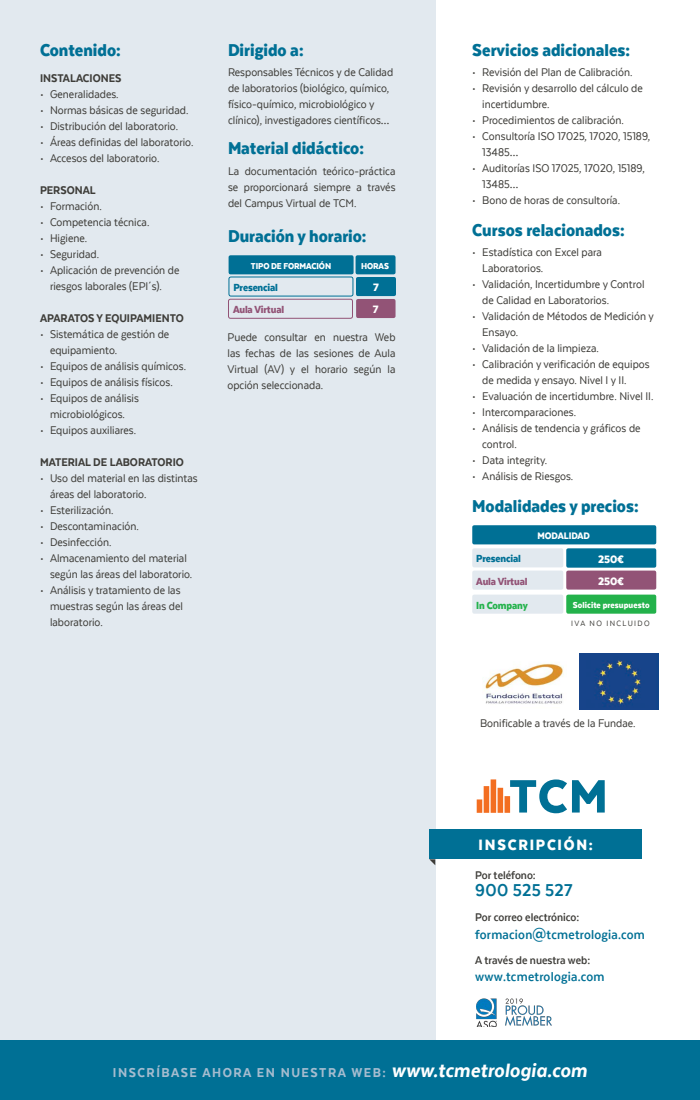
<style>
.page{position:relative;width:700px;height:1100px;background:#fff}
.page>*{position:absolute;margin:0;border:0;box-sizing:border-box;transform-origin:0 0}
.t1{font:900 20px "Texta Narrow";color:#007095}
.t2{font:700 20px "Texta Narrow";letter-spacing:.015em;color:#007095}
.t3{font:900 17.5px "Texta Narrow";letter-spacing:.1em;color:#fff}
.t4{font:800 15px "Texta Narrow";letter-spacing:.1em;color:#a5bccf}
.t5{font:700 15px "Texta Narrow";letter-spacing:.015em;color:#007095}
.t6{font:13px/16px "Texta Narrow";color:#3e3d39}
.t7{font:800 13px "Texta Narrow";color:#3e3d39}
.t8{font:700 13px "Texta Narrow";color:#3e3d39}
.t9{font:900 12.5px "Texta Narrow";letter-spacing:-.01em;color:#fff}
.t10{font:900 12px "Texta Narrow";letter-spacing:-.01em;color:#925376}
.t11{font:900 12px "Texta Narrow";letter-spacing:-.01em;color:#007095}
.t12{font:900 12px "Texta Narrow";letter-spacing:-.01em;color:#23b24b}
.t13{font:900 11px "Texta Narrow";letter-spacing:-.01em;color:#fff}
.t14{font:900 10px "Texta Narrow";color:#fff}
.t15{font:9px "Texta Narrow";letter-spacing:.15em;color:#3e3d39}
.s1{font-style:italic;font-size:22.5px;color:#fff}
</style>
<div class="page">
<div style="left:0;top:0;width:436px;height:1100px;background:#e2e9ef"></div>
<div style="left:0;top:1040px;width:700px;height:60px;background:#007095"></div>
<div style="left:429px;top:829px;width:213px;height:30px;background:#007095"></div>
<svg style="left:429px;top:859px;width:6px;height:6px"></svg>
<svg style="left:477px;top:779px;width:128px;height:34px"></svg>
<img style="left:476px;top:999px;width:76px;height:28px">
<div style="left:229px;top:255px;width:125px;height:19px;background:#007095;border-radius:2px"></div>
<div style="left:356px;top:255px;width:40px;height:19px;background:#007095;border-radius:2px"></div>
<div style="left:356px;top:299px;width:40px;height:19px;background:#925376;border-radius:2px"></div>
<div style="left:228px;top:299px;width:125px;height:20px;border:1px solid #925376;border-radius:2px"></div>
<div style="left:356px;top:277px;width:40px;height:19px;background:#007095;border-radius:2px"></div>
<div style="left:228px;top:276px;width:125px;height:21px;border:1px solid #007095;border-radius:2px"></div>
<img style="left:579px;top:653px;width:80px;height:57px">
<img style="left:483px;top:663px;width:81px;height:41px">
<div style="left:472px;top:571px;width:91px;height:19px;background:#e2e9ef;border-radius:2px"></div>
<div style="left:566px;top:571px;width:90px;height:19px;background:#925376;border-radius:2px"></div>
<div style="left:566px;top:595px;width:90px;height:19px;background:#23b24b;border-radius:2px"></div>
<div style="left:472px;top:595px;width:91px;height:19px;background:#e2e9ef;border-radius:2px"></div>
<div style="left:472px;top:525px;width:184px;height:19px;background:#007095;border-radius:2px"></div>
<div style="left:472px;top:548px;width:91px;height:19px;background:#e2e9ef;border-radius:2px"></div>
<div style="left:566px;top:548px;width:90px;height:20px;background:#007095;border-radius:2px"></div>
<p class="t1" style="left:40px;top:39px;width:82px">Contenido:</p>
<p class="t7" style="left:40px;top:71px;width:83px">INSTALACIONES</p>
<p class="t6" style="left:40px;top:86px;width:80px">• Generalidades.</p>
<p class="t6" style="left:40px;top:102px;width:150px">• Normas básicas de seguridad.</p>
<p class="t6" style="left:40px;top:118px;width:140px">• Distribución del laboratorio.</p>
<p class="t6" style="left:40px;top:134px;width:155px">• Áreas definidas del laboratorio.</p>
<p class="t6" style="left:40px;top:150px;width:121px">• Accesos del laboratorio.</p>
<p class="t7" style="left:40px;top:183px;width:57px">PERSONAL</p>
<p class="t6" style="left:40px;top:198px;width:63px">• Formación.</p>
<p class="t6" style="left:40px;top:214px;width:111px">• Competencia técnica.</p>
<p class="t6" style="left:40px;top:230px;width:49px">• Higiene.</p>
<p class="t6" style="left:40px;top:246px;width:61px">• Seguridad.</p>
<p class="t6" style="left:40px;top:262px;width:141px;text-align:center">• Aplicación de prevención de riesgos laborales (EPI´s).</p>
<p class="t7" style="left:40px;top:311px;width:145px">APARATOS Y EQUIPAMIENTO</p>
<p class="t6" style="left:50px;top:326px;width:121px;text-indent:-10px">• Sistemática de gestión de equipamiento.</p>
<p class="t6" style="left:40px;top:358px;width:148px">• Equipos de análisis químicos.</p>
<p class="t6" style="left:40px;top:374px;width:134px">• Equipos de análisis físicos.</p>
<p class="t6" style="left:40px;top:390px;width:100px;text-align:center">• Equipos de análisis microbiológicos.</p>
<p class="t6" style="left:40px;top:422px;width:98px">• Equipos auxiliares.</p>
<p class="t7" style="left:40px;top:455px;width:145px">MATERIAL DE LABORATORIO</p>
<p class="t6" style="left:50px;top:470px;width:149px;text-indent:-10px">• Uso del material en las distintas áreas del laboratorio.</p>
<p class="t6" style="left:40px;top:502px;width:75px">• Esterilización.</p>
<p class="t6" style="left:40px;top:518px;width:100px">• Descontaminación.</p>
<p class="t6" style="left:40px;top:534px;width:73px">• Desinfección.</p>
<p class="t6" style="left:50px;top:550px;width:144px;text-indent:-10px">• Almacenamiento del material según las áreas del laboratorio.</p>
<p class="t6" style="left:50px;top:582px;width:134px;text-indent:-10px">• Análisis y tratamiento de las muestras según las áreas del laboratorio.</p>
<p class="t1" style="left:228px;top:39px;width:77px">Dirigido a:</p>
<p class="t6" style="left:228px;top:64px;width:167px">Responsables Técnicos y de Calidad de laboratorios (biológico, químico, físico-químico, microbiológico y clínico), investigadores científicos…</p>
<p class="t1" style="left:228px;top:138px;width:138px">Material didáctico:</p>
<p class="t6" style="left:228px;top:163px;width:169px;text-align:justify">La documentación teórico-práctica se proporcionará siempre a través del Campus Virtual de TCM.</p>
<p class="t1" style="left:228px;top:226px;width:140px">Duración y horario:</p>
<p class="t14" style="left:251px;top:260px;width:82px">TIPO DE FORMACIÓN</p>
<p class="t14" style="left:361px;top:260px;width:29px">HORAS</p>
<p class="t10" style="left:233px;top:303px;width:53px">Aula Virtual</p>
<p class="t9" style="left:373px;top:303px;width:7px">7</p>
<p class="t11" style="left:233px;top:281px;width:46px">Presencial</p>
<p class="t9" style="left:373px;top:281px;width:7px">7</p>
<p class="t6" style="left:228px;top:328px;width:170px;text-align:justify">Puede consultar en nuestra Web las fechas de las sesiones de Aula Virtual (AV) y el horario según la opción seleccionada.</p>
<p class="t1" style="left:472px;top:39px;width:159px">Servicios adicionales:</p>
<p class="t6" style="left:472px;top:64px;width:162px">• Revisión del Plan de Calibración.</p>
<p class="t6" style="left:482px;top:80px;width:162px;text-indent:-10px">• Revisión y desarrollo del cálculo de incertidumbre.</p>
<p class="t6" style="left:472px;top:112px;width:153px">• Procedimientos de calibración.</p>
<p class="t6" style="left:482px;top:128px;width:169px;text-indent:-10px">• Consultoría ISO 17025, 17020, 15189,<br>13485…</p>
<p class="t6" style="left:482px;top:160px;width:164px;text-indent:-10px">• Auditorías ISO 17025, 17020, 15189,<br>13485…</p>
<p class="t6" style="left:472px;top:192px;width:149px">• Bono de horas de consultoría.</p>
<p class="t1" style="left:472px;top:219px;width:154px">Cursos relacionados:</p>
<p class="t6" style="left:482px;top:244px;width:121px;text-indent:-10px">• Estadística con Excel para<br>Laboratorios.</p>
<p class="t6" style="left:482px;top:276px;width:164px;text-indent:-10px">• Validación, Incertidumbre y Control de Calidad en Laboratorios.</p>
<p class="t6" style="left:482px;top:308px;width:173px;text-indent:-10px">• Validación de Métodos de Medición y<br>Ensayo.</p>
<p class="t6" style="left:472px;top:340px;width:128px">• Validación de la limpieza.</p>
<p class="t6" style="left:482px;top:356px;width:169px;text-indent:-10px">• Calibración y verificación de equipos de medida y ensayo. Nivel I y II.</p>
<p class="t6" style="left:472px;top:388px;width:183px">• Evaluación de incertidumbre. Nivel II.</p>
<p class="t6" style="left:472px;top:404px;width:105px">• Intercomparaciones.</p>
<p class="t6" style="left:482px;top:420px;width:160px;text-indent:-10px">• Análisis de tendencia y gráficos de control.</p>
<p class="t6" style="left:472px;top:452px;width:77px">• Data integrity.</p>
<p class="t6" style="left:472px;top:468px;width:103px">• Análisis de Riesgos.</p>
<p class="t1" style="left:472px;top:495px;width:168px">Modalidades y precios:</p>
<p class="t13" style="left:538px;top:530px;width:54px">MODALIDAD</p>
<p class="t11" style="left:476px;top:553px;width:46px">Presencial</p>
<p class="t9" style="left:598px;top:552px;width:28px">250€</p>
<p class="t10" style="left:476px;top:575px;width:53px">Aula Virtual</p>
<p class="t9" style="left:598px;top:575px;width:28px">250€</p>
<p class="t12" style="left:476px;top:599px;width:53px">In Company</p>
<p class="t14" style="left:573px;top:599px;width:78px">Solicite presupuesto</p>
<p class="t15" style="left:571px;top:619px;width:80px">IVA NO INCLUIDO</p>
<p class="t6" style="left:480px;top:715px;width:157px">Bonificable a través de la Fundae.</p>
<p class="t3" style="left:479px;top:836px;width:116px">INSCRIPCIÓN:</p>
<p class="t8" style="left:475px;top:868px;width:62px">Por teléfono:</p>
<p class="t2" style="left:475px;top:880px;width:99px">900 525 527</p>
<p class="t8" style="left:475px;top:911px;width:105px">Por correo electrónico:</p>
<p class="t5" style="left:475px;top:927px;width:171px">formacion@tcmetrologia.com</p>
<p class="t8" style="left:475px;top:953px;width:116px">A través de nuestra web:</p>
<p class="t5" style="left:475px;top:969px;width:131px">www.tcmetrologia.com</p>
<p class="t4" style="left:113px;top:1064px;width:476px">INSCRÍBASE AHORA EN NUESTRA WEB: <span class="s1">www.tcmetrologia.com</span></p>
</div>
